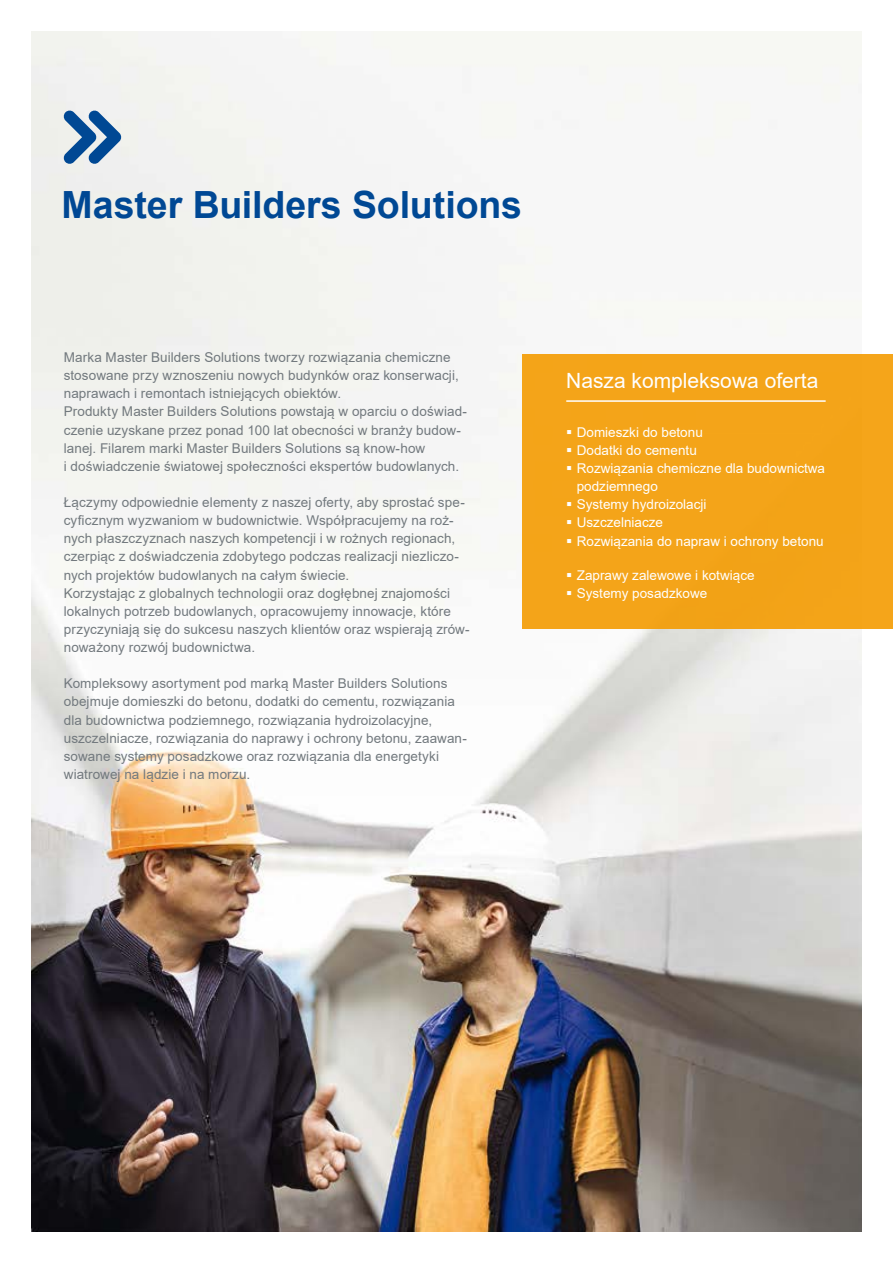
<style>
.page{position:relative;width:893px;height:1263px;background:#fff}
.page>*{position:absolute;margin:0;border:0;box-sizing:border-box;transform-origin:0 0}
.t1{font:700 37.5px "Arial";letter-spacing:-.005em;color:#004894}
.t2{font:21px "Arial";color:#fff}
.t3{font:13.5px/18.1px "Arial";letter-spacing:.01em;color:#72797e}
.t4{font:13.5px/18.1px "Arial";color:#fff}
</style>
<div class="page">
<img style="left:32px;top:32px;width:829px;height:1199px">
<svg style="left:63px;top:110px;width:59px;height:54px"></svg>
<div style="left:523px;top:354px;width:370px;height:274px;background:#f4a419"></div>
<hr style="left:566px;top:400px;width:260px;height:2px;background:#fff">
<h1 class="t1" style="left:62px;top:178px;width:462px">Master Builders Solutions</h1>
<p class="t3" style="left:64px;top:348px;width:405px">Marka Master Builders Solutions tworzy rozwiązania chemiczne stosowane przy wznoszeniu nowych budynków oraz konserwacji, naprawach i remontach istniejących obiektów.<br>Produkty Master Builders Solutions powstają w oparciu o doświad&shy;czenie uzyskane przez ponad 100 lat obecności w branży budow&shy;lanej. Filarem marki Master Builders Solutions są know-how<br>i doświadczenie światowej społeczności ekspertów budowlanych.</p>
<p class="t3" style="left:64px;top:493px;width:407px">Łączymy odpowiednie elementy z naszej oferty, aby sprostać spe&shy;cyficznym wyzwaniom w budownictwie. Współpracujemy na roż&shy;nych płaszczyznach naszych kompetencji i w rożnych regionach, czerpiąc z doświadczenia zdobytego podczas realizacji niezliczo&shy;nych projektów budowlanych na całym świecie.<br>Korzystając z globalnych technologii oraz dogłębnej znajomości lokalnych potrzeb budowlanych, opracowujemy innowacje, które przyczyniają się do sukcesu naszych klientów oraz wspierają zrów&shy;noważony rozwój budownictwa.</p>
<p class="t3" style="left:64px;top:674px;width:405px">Kompleksowy asortyment pod marką Master Builders Solutions obejmuje domieszki do betonu, dodatki do cementu, rozwiązania dla budownictwa podziemnego, rozwiązania hydroizolacyjne, uszczelniacze, rozwiązania do naprawy i ochrony betonu, zaawan&shy;sowane systemy posadzkowe oraz rozwiązania dla energetyki wiatrowej na lądzie i na morzu.</p>
<h2 class="t2" style="left:566px;top:366px;width:254px">Nasza kompleksowa oferta</h2>
<p class="t4" style="left:566px;top:423px;width:138px">▪ Domieszki do betonu</p>
<p class="t4" style="left:566px;top:441px;width:132px">▪ Dodatki do cementu</p>
<p class="t4" style="left:577px;top:459px;width:250px;text-indent:-11px">▪ Rozwiązania chemiczne dla budownictwa podziemnego</p>
<p class="t4" style="left:566px;top:495px;width:142px">▪ Systemy hydroizolacji</p>
<p class="t4" style="left:566px;top:513px;width:98px">▪ Uszczelniacze</p>
<p class="t4" style="left:566px;top:532px;width:259px">▪ Rozwiązania do napraw i ochrony betonu</p>
<p class="t4" style="left:566px;top:566px;width:190px">▪ Zaprawy zalewowe i kotwiące</p>
<p class="t4" style="left:566px;top:584px;width:143px">▪ Systemy posadzkowe</p>
</div>
